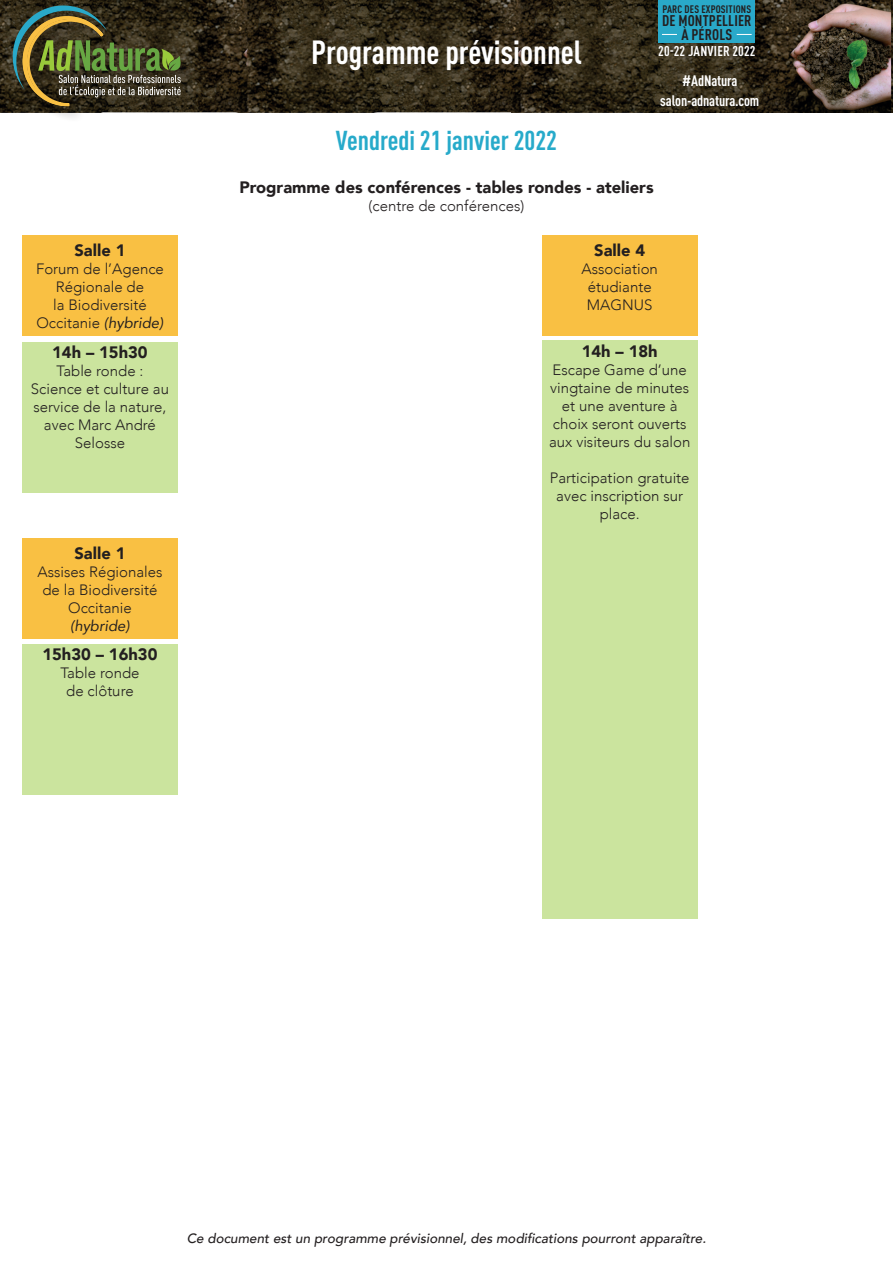
<style>
.page{position:relative;width:893px;height:1263px;background:#fff}
.page>*{position:absolute;margin:0;border:0;box-sizing:border-box;transform-origin:0 0}
.t1{font:700 condensed 33px "DINOT";color:#fff}
.t2{font:700 condensed 27px "DINOT";color:#27aaca}
.t3{font:900 16.5px "Avenir";color:#231f20}
.t4{font:700 condensed 15.3px "DINOT";letter-spacing:.01em;color:#231f20}
.t5{font:300 15px/18px "Avenir";color:#231f20;text-align:center}
.t6{font:700 condensed 15px "DINOT";letter-spacing:-.01em;color:#fff}
.t7{font:italic 15px "Avenir";color:#231f20}
.t8{font:700 condensed 14.1px "DINOT";letter-spacing:.01em;color:#fff}
.t9{font:italic 500 13.5px "Avenir";color:#231f20}
.t10{font:700 condensed 10.8px "DINOT";letter-spacing:.02em;color:#231f20}
.s1{font-weight:400;font-style:italic}
</style>
<div class="page">
<img style="left:655px;top:0;width:238px;height:112px">
<img style="left:522px;top:0;width:133px;height:112px">
<img style="left:378px;top:0;width:144px;height:112px">
<img style="left:248px;top:0;width:130px;height:112px">
<img style="left:182px;top:0;width:66px;height:112px">
<img style="left:0;top:0;width:15px;height:112px">
<div style="left:15px;top:8px;width:182px;height:115px;background:#231f20;opacity:.25"></div>
<svg style="left:9px;top:0;width:173px;height:108px;background:#4a4c2e"></svg>
<div style="left:658px;top:0;width:97px;height:43px;background:#29a9c9"></div>
<svg style="left:662px;top:34px;width:15px;height:1px"></svg>
<svg style="left:737px;top:34px;width:15px;height:1px"></svg>
<div style="left:22px;top:235px;width:156px;height:101px;background:#f9c043"></div>
<div style="left:22px;top:342px;width:156px;height:151px;background:#cbe49e"></div>
<div style="left:542px;top:235px;width:155px;height:101px;background:#f9c043"></div>
<div style="left:542px;top:341px;width:155px;height:578px;background:#cbe49e"></div>
<div style="left:22px;top:538px;width:156px;height:101px;background:#f9c043"></div>
<div style="left:22px;top:644px;width:156px;height:150px;background:#cbe49e"></div>
<p class="t3" style="left:74px;top:236px;width:53px">Salle 1</p>
<p class="t5" style="left:36px;top:260px;width:129px">Forum de l’Agence<br>Régionale de<br>la Biodiversité<br>Occitanie <span class="s1">(hybride)</span></p>
<p class="t3" style="left:52px;top:338px;width:97px">14h – 15h30</p>
<p class="t5" style="left:56px;top:362px;width:89px">Table ronde :</p>
<p class="t5" style="left:31px;top:380px;width:140px">Science et culture au service de la nature, avec Marc André<br>Selosse</p>
<p class="t3" style="left:74px;top:539px;width:53px">Salle 1</p>
<p class="t5" style="left:37px;top:563px;width:127px">Assises Régionales de la Biodiversité<br>Occitanie</p>
<p class="t7" style="left:70px;top:617px;width:61px">(hybride)</p>
<p class="t3" style="left:42px;top:640px;width:117px">15h30 – 16h30</p>
<p class="t5" style="left:60px;top:664px;width:81px">Table ronde</p>
<p class="t5" style="left:66px;top:682px;width:69px">de clôture</p>
<p class="t1" style="left:311px;top:33px;width:272px">Programme prévisionnel</p>
<p class="t10" style="left:662px;top:3px;width:90px">PARC DES EXPOSITIONS</p>
<p class="t4" style="left:662px;top:11px;width:91px">DE MONTPELLIER</p>
<p class="t4" style="left:681px;top:25px;width:52px">À PÉROLS</p>
<p class="t8" style="left:658px;top:42px;width:99px">20-22 JANVIER 2022</p>
<p class="t6" style="left:682px;top:72px;width:57px">#AdNatura</p>
<p class="t6" style="left:660px;top:91px;width:101px">salon-adnatura.com</p>
<p class="t2" style="left:336px;top:124px;width:222px">Vendredi 21 janvier 2022</p>
<p class="t3" style="left:239px;top:173px;width:416px">Programme des conférences - tables rondes - ateliers</p>
<p class="t5" style="left:369px;top:196px;width:157px">(centre de conférences)</p>
<p class="t3" style="left:594px;top:236px;width:53px">Salle 4</p>
<p class="t5" style="left:581px;top:260px;width:78px">Association étudiante<br>MAGNUS</p>
<p class="t3" style="left:582px;top:337px;width:78px">14h – 18h</p>
<p class="t5" style="left:550px;top:361px;width:141px">Escape Game d’une vingtaine de minutes et une aventure à</p>
<p class="t5" style="left:549px;top:415px;width:143px;text-align:left">choix seront ouverts aux visiteurs du salon</p>
<p class="t5" style="left:550px;top:469px;width:141px">Participation gratuite avec inscription sur place.</p>
<p class="t9" style="left:187px;top:1230px;width:521px">Ce document est un programme prévisionnel, des modifications pourront apparaître.</p>
</div>
